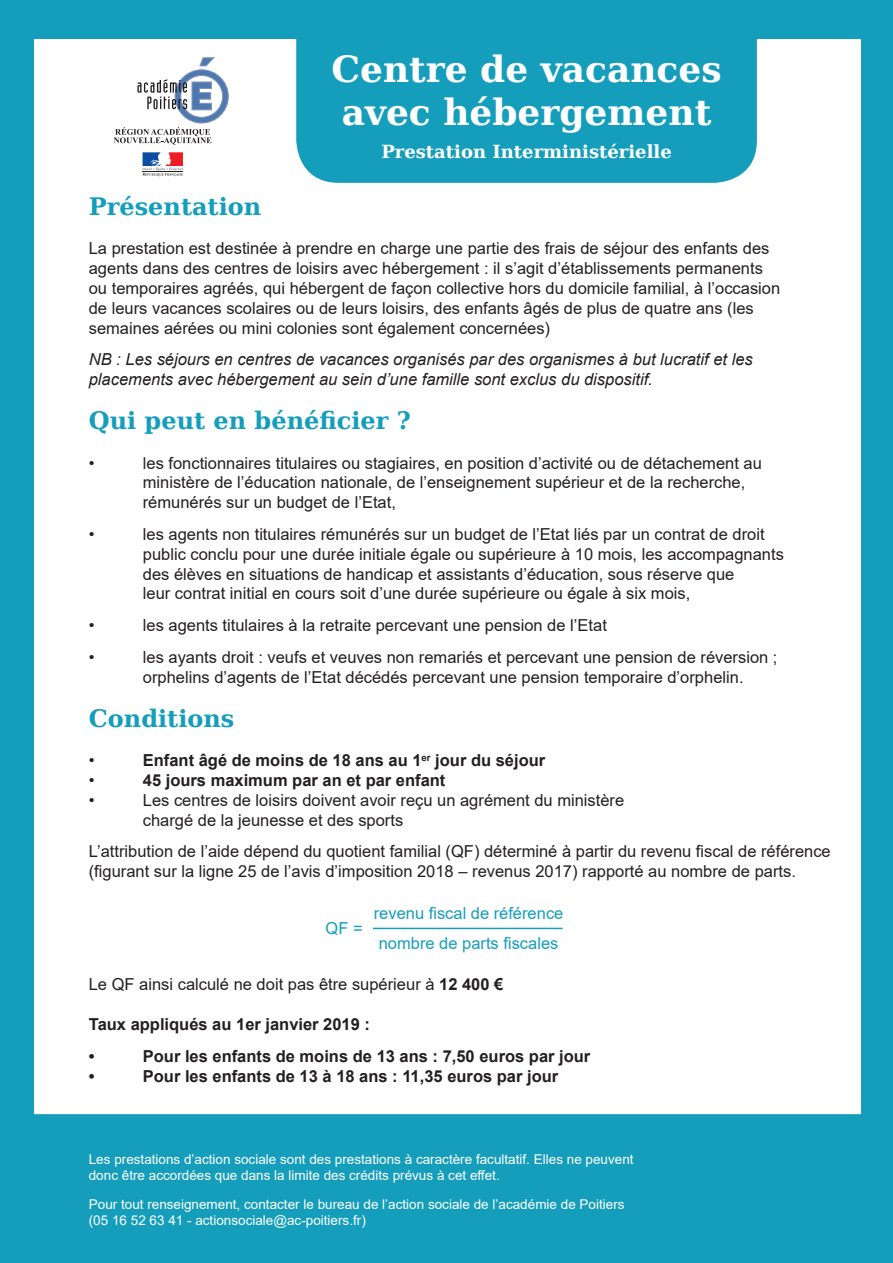
<style>
.page{position:relative;width:893px;height:1263px;background:#159ebc}
.page>*{position:absolute;margin:0;border:0;box-sizing:border-box;transform-origin:0 0}
.t1{font:700 36px/43.2px "DejaVu Serif";color:#fff}
.t2{font:700 24px "DejaVu Serif";color:#159ebc}
.t3{font:700 18px "DejaVu Serif";color:#fff}
.t4{font:16.5px/19.8px "Arial";color:#231f20}
.t5{font:700 16.5px/31.8px "Arial";color:#231f20}
.t6{font:italic 16.5px/19.8px "Arial";color:#231f20}
.t7{font:16.5px/30px "Arial";color:#159ebc;text-align:center}
.t8{font:13.5px/16.2px "Arial";color:#fff}
.s1{font-weight:700}
</style>
<div class="page">
<div style="left:34px;top:40px;width:826px;height:1192px;background:#fff"></div>
<div style="left:34px;top:1114px;width:827px;height:118px;background:#159ebc"></div>
<div style="left:296px;top:39px;width:461px;height:144px;background:#159ebc"></div>
<svg style="left:114px;top:57px;width:115px;height:88px"></svg>
<svg style="left:142px;top:152px;width:41px;height:24px"></svg>
<hr style="left:373px;top:928px;width:190px;height:1px;background:#159ebc">
<h1 class="t1" style="left:331px;top:47px;width:392px">Centre de vacances avec hébergement</h1>
<p class="t3" style="left:381px;top:137px;width:292px">Prestation Interministérielle</p>
<h2 class="t2" style="left:89px;top:187px;width:174px">Présentation</h2>
<p class="t4" style="left:89px;top:239px;width:693px">La prestation est destinée à prendre en charge une partie des frais de séjour des enfants des agents dans des centres de loisirs avec hébergement : il s’agit d’établissements permanents ou temporaires agréés, qui hébergent de façon collective hors du domicile familial, à l’occasion de leurs vacances scolaires ou de leurs loisirs, des enfants âgés de plus de quatre ans (les semaines aérées ou mini colonies sont également concernées)</p>
<p class="t6" style="left:89px;top:350px;width:665px">NB : Les séjours en centres de vacances organisés par des organismes à but lucratif et les placements avec hébergement au sein d’une famille sont exclus du dispositif.</p>
<h2 class="t2" style="left:89px;top:402px;width:324px">Qui peut en bénéficier ?</h2>
<p class="t4" style="left:89px;top:453px;width:7px">•</p>
<p class="t4" style="left:143px;top:453px;width:621px">les fonctionnaires titulaires ou stagiaires, en position d’activité ou de détachement au ministère de l’éducation nationale, de l’enseignement supérieur et de la recherche, rémunérés sur un budget de l’Etat,</p>
<p class="t4" style="left:89px;top:524px;width:7px">•</p>
<p class="t4" style="left:143px;top:524px;width:643px">les agents non titulaires rémunérés sur un budget de l’Etat liés par un contrat de droit public conclu pour une durée initiale égale ou supérieure à 10 mois, les accompagnants des élèves en situations de handicap et assistants d’éducation, sous réserve que<br>leur contrat initial en cours soit d’une durée supérieure ou égale à six mois,</p>
<p class="t4" style="left:89px;top:615px;width:7px">•</p>
<p class="t4" style="left:143px;top:615px;width:466px">les agents titulaires à la retraite percevant une pension de l’Etat</p>
<p class="t4" style="left:89px;top:647px;width:7px">•</p>
<p class="t4" style="left:143px;top:647px;width:636px">les ayants droit : veufs et veuves non remariés et percevant une pension de réversion ; orphelins d’agents de l’Etat décédés percevant une pension temporaire d’orphelin.</p>
<h2 class="t2" style="left:89px;top:699px;width:147px">Conditions</h2>
<p class="t4" style="left:89px;top:750px;width:7px">•</p>
<p class="t5" style="left:143px;top:745px;width:404px">Enfant âgé de moins de 18 ans au 1<sup>er</sup> jour du séjour</p>
<p class="t4" style="left:89px;top:770px;width:7px">•</p>
<p class="t5" style="left:143px;top:764px;width:304px">45 jours maximum par an et par enfant</p>
<p class="t4" style="left:89px;top:790px;width:7px">•</p>
<p class="t4" style="left:143px;top:790px;width:483px">Les centres de loisirs doivent avoir reçu un agrément du ministère chargé de la jeunesse et des sports</p>
<p class="t4" style="left:89px;top:842px;width:743px">L’attribution de l’aide dépend du quotient familial (QF) déterminé à partir du revenu fiscal de référence (figurant sur la ligne 25 de l’avis d’imposition 2018 – revenus 2017) rapporté au nombre de parts.</p>
<p class="t7" style="left:326px;top:913px;width:39px">QF =</p>
<p class="t7" style="left:374px;top:898px;width:191px">revenu fiscal de référence nombre de parts fiscales</p>
<p class="t4" style="left:89px;top:974px;width:416px">Le QF ainsi calculé ne doit pas être supérieur à <span class="s1">12 400 €</span></p>
<p class="t5" style="left:89px;top:1008px;width:283px">Taux appliqués au 1er janvier 2019 : •</p>
<p class="t5" style="left:143px;top:1040px;width:449px">Pour les enfants de moins de 13 ans : 7,50 euros par jour</p>
<p class="t5" style="left:89px;top:1060px;width:7px">•</p>
<p class="t5" style="left:143px;top:1060px;width:417px">Pour les enfants de 13 à 18 ans : 11,35 euros par jour</p>
<p class="t8" style="left:89px;top:1151px;width:546px">Les prestations d’action sociale sont des prestations à caractère facultatif. Elles ne peuvent donc être accordées que dans la limite des crédits prévus à cet effet.</p>
<p class="t8" style="left:89px;top:1195px;width:537px">Pour tout renseignement, contacter le bureau de l’action sociale de l’académie de Poitiers (05 16 52 63 41 - actionsociale@ac-poitiers.fr)</p>
</div>
